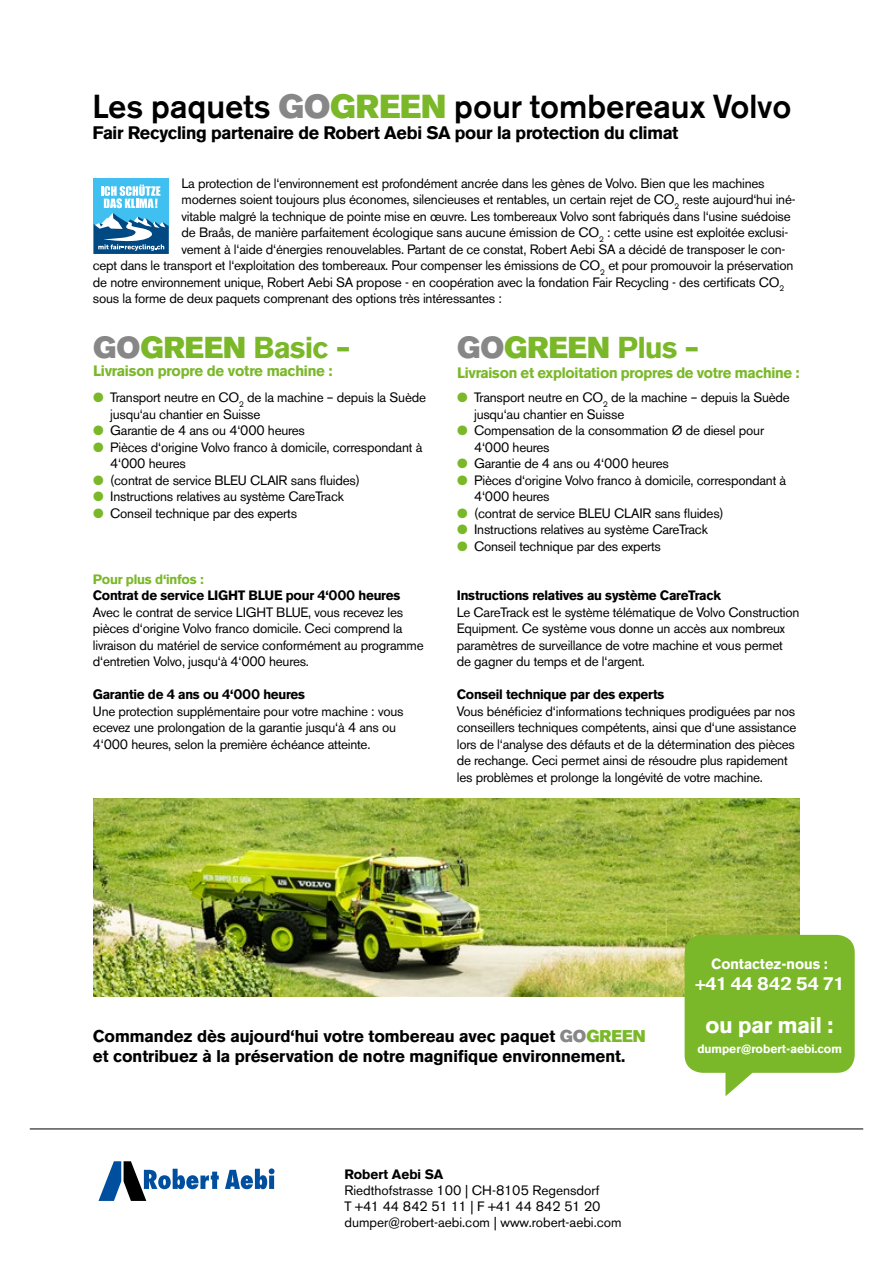
<style>
.page{position:relative;width:893px;height:1263px;background:#fff}
.page>*{position:absolute;margin:0;border:0;box-sizing:border-box;transform-origin:0 0}
.t1{font:500 33px "Volvo Sans Pro";color:#000}
.t2{font:700 30px "Volvo Sans Pro";letter-spacing:-.015em;color:#7ab829}
.t3{font:30px "Volvo Sans Pro Super";color:#7ab829}
.t4{font:700 22.5px "Volvo Sans Pro";color:#fff}
.t5{font:700 18px "Volvo Sans Pro";letter-spacing:-.015em;color:#000}
.t6{font:700 18px "Volvo Sans Pro";color:#fff}
.t7{font:700 16.8px/20.2px "Volvo Sans Pro";color:#000}
.t8{font:700 15px "Volvo Sans Pro";letter-spacing:-.015em;color:#7ab829}
.t9{font:700 14.7px "Volvo Sans Pro";color:#fff}
.t10{font:13.5px/16.5px "Volvo Sans Pro";letter-spacing:-.015em;color:#000}
.t11{font:700 13.5px "Volvo Sans Pro";letter-spacing:-.015em;color:#000}
.t12{font:700 13.5px "Volvo Sans Pro";letter-spacing:-.015em;color:#7ab829}
.t13{font:700 12px "Volvo Sans Pro";color:#fff}
.s1{font-family:"Volvo Sans Pro Super";font-weight:400;color:#878787}
.s2{font-family:"Volvo Sans Pro Super";font-weight:400;color:#7ab829}
.s3{font-family:"Volvo Sans Pro Super";font-weight:400}
.s4{color:#7ab829}
.s5{color:#878787}
.s6{font-family:"Volvo Sans Pro";font-weight:700}
</style>
<div class="page">
<hr style="left:30px;top:1128px;width:833px;height:1px;background:#000">
<svg style="left:225px;top:1168px;width:50px;height:21px"></svg>
<svg style="left:98px;top:1161px;width:121px;height:40px"></svg>
<img style="left:94px;top:798px;width:705px;height:198px">
<svg style="left:685px;top:935px;width:170px;height:161px;background:#8cc146"></svg>
<div style="left:94px;top:178px;width:75px;height:76px;background:#40c0f0"></div>
<svg style="left:94px;top:184px;width:75px;height:70px"></svg>
<h1 class="t1" style="left:92px;top:86px;width:700px">Les paquets <span class="s1">GO</span><span class="s2">GREEN</span> pour tombereaux Volvo</h1>
<h3 class="t5" style="left:92px;top:122px;width:588px">Fair Recycling partenaire de Robert Aebi SA pour la protection du climat</h3>
<p class="t10" style="left:182px;top:175px;width:585px">La protection de l‘environnement est profondément ancrée dans les gènes de Volvo. Bien que les machines</p>
<p class="t10" style="left:182px;top:191px;width:616px">modernes soient toujours plus économes, silencieuses et rentables, un certain rejet de CO<sub>2</sub> reste aujourd‘hui iné-</p>
<p class="t10" style="left:182px;top:208px;width:611px">vitable malgré la technique de pointe mise en œuvre. Les tombereaux Volvo sont fabriqués dans l‘usine suédoise</p>
<p class="t10" style="left:182px;top:224px;width:608px">de Braås, de manière parfaitement écologique sans aucune émission de CO<sub>2</sub> : cette usine est exploitée exclusi-</p>
<p class="t10" style="left:182px;top:241px;width:605px">vement à l‘aide d‘énergies renouvelables. Partant de ce constat, Robert Aebi SA a décidé de transposer le con-</p>
<p class="t10" style="left:93px;top:257px;width:702px">cept dans le transport et l‘exploitation des tombereaux. Pour compenser les émissions de CO<sub>2</sub> et pour promouvoir la préservation</p>
<p class="t10" style="left:93px;top:274px;width:693px">de notre environnement unique, Robert Aebi SA propose - en coopération avec la fondation Fair Recycling - des certificats CO<sub>2</sub></p>
<p class="t10" style="left:93px;top:290px;width:411px">sous la forme de deux paquets comprenant des options très intéressantes :</p>
<h2 class="t2" style="left:93px;top:330px;width:259px"><span class="s1">GO</span><span class="s3">GREEN</span> Basic –</h2>
<p class="t8" style="left:93px;top:362px;width:241px">Livraison propre de votre machine :</p>
<p class="t10" style="left:110px;top:389px;width:317px;text-indent:-17px"><span class="s4">●</span> Transport neutre en CO<sub>2</sub> de la machine – depuis la Suède jusqu‘au chantier en Suisse</p>
<p class="t10" style="left:93px;top:422px;width:213px"><span class="s4">●</span> Garantie de 4 ans ou 4‘000 heures</p>
<p class="t10" style="left:110px;top:439px;width:314px;text-indent:-17px"><span class="s4">●</span> Pièces d‘origine Volvo franco à domicile, correspondant à<br>4‘000 heures</p>
<p class="t10" style="left:93px;top:472px;width:268px"><span class="s4">●</span> (contrat de service BLEU CLAIR sans fluides)</p>
<p class="t10" style="left:93px;top:488px;width:252px"><span class="s4">●</span> Instructions relatives au système CareTrack</p>
<p class="t10" style="left:93px;top:505px;width:205px"><span class="s4">●</span> Conseil technique par des experts</p>
<p class="t12" style="left:93px;top:571px;width:113px">Pour plus d‘infos :</p>
<p class="t11" style="left:93px;top:588px;width:309px">Contrat de service LIGHT BLUE pour 4‘000 heures</p>
<p class="t10" style="left:93px;top:604px;width:332px">Avec le contrat de service LIGHT BLUE, vous recevez les pièces d‘origine Volvo franco domicile. Ceci comprend la livraison du matériel de service conformément au programme d‘entretien Volvo, jusqu‘à 4‘000 heures.</p>
<p class="t11" style="left:93px;top:687px;width:214px">Garantie de 4 ans ou 4‘000 heures</p>
<p class="t10" style="left:93px;top:703px;width:312px">Une protection supplémentaire pour votre machine : vous ecevez une prolongation de la garantie jusqu‘à 4 ans ou<br>4‘000 heures, selon la première échéance atteinte.</p>
<h2 class="t3" style="left:457px;top:329px;width:244px"><span class="s5">GO</span>GREEN <span class="s6">Plus –</span></h2>
<p class="t8" style="left:457px;top:364px;width:344px">Livraison et exploitation propres de votre machine :</p>
<p class="t10" style="left:474px;top:389px;width:317px;text-indent:-17px"><span class="s4">●</span> Transport neutre en CO<sub>2</sub> de la machine – depuis la Suède jusqu‘au chantier en Suisse</p>
<p class="t10" style="left:474px;top:422px;width:291px;text-indent:-17px"><span class="s4">●</span> Compensation de la consommation Ø de diesel pour<br>4‘000 heures</p>
<p class="t10" style="left:457px;top:455px;width:213px"><span class="s4">●</span> Garantie de 4 ans ou 4‘000 heures</p>
<p class="t10" style="left:474px;top:472px;width:314px;text-indent:-17px"><span class="s4">●</span> Pièces d‘origine Volvo franco à domicile, correspondant à<br>4‘000 heures</p>
<p class="t10" style="left:457px;top:505px;width:268px"><span class="s4">●</span> (contrat de service BLEU CLAIR sans fluides)</p>
<p class="t10" style="left:457px;top:521px;width:252px"><span class="s4">●</span> Instructions relatives au système CareTrack</p>
<p class="t10" style="left:457px;top:538px;width:205px"><span class="s4">●</span> Conseil technique par des experts</p>
<p class="t11" style="left:457px;top:588px;width:266px">Instructions relatives au système CareTrack</p>
<p class="t10" style="left:457px;top:604px;width:344px">Le CareTrack est le système télématique de Volvo Construction Equipment. Ce système vous donne un accès aux nombreux paramètres de surveillance de votre machine et vous permet de gagner du temps et de l‘argent.</p>
<p class="t11" style="left:457px;top:687px;width:209px">Conseil technique par des experts</p>
<p class="t10" style="left:457px;top:703px;width:341px">Vous bénéficiez d‘informations techniques prodiguées par nos conseillers techniques compétents, ainsi que d‘une assistance lors de l‘analyse des défauts et de la détermination des pièces de rechange. Ceci permet ainsi de résoudre plus rapidement les problèmes et prolonge la longévité de votre machine.</p>
<p class="t7" style="left:93px;top:1026px;width:554px">Commandez dès aujourd‘hui votre tombereau avec paquet <span class="s1">GO</span><span class="s2">GREEN </span>et contribuez à la préservation de notre magnifique environnement.</p>
<p class="t11" style="left:344px;top:1166px;width:100px">Robert Aebi SA</p>
<p class="t10" style="left:344px;top:1182px;width:279px">Riedthofstrasse 100 | CH-8105 Regensdorf<br>T +41 44 842 51 11 | F +41 44 842 51 20 dumper@robert-aebi.com | www.robert-aebi.com</p>
<p class="t9" style="left:711px;top:955px;width:118px">Contactez-nous :</p>
<h3 class="t6" style="left:695px;top:973px;width:150px">+41 44 842 54 71</h3>
<h3 class="t4" style="left:705px;top:1012px;width:130px">ou par mail :</h3>
<p class="t13" style="left:697px;top:1041px;width:146px">dumper@robert-aebi.com</p>
</div>
